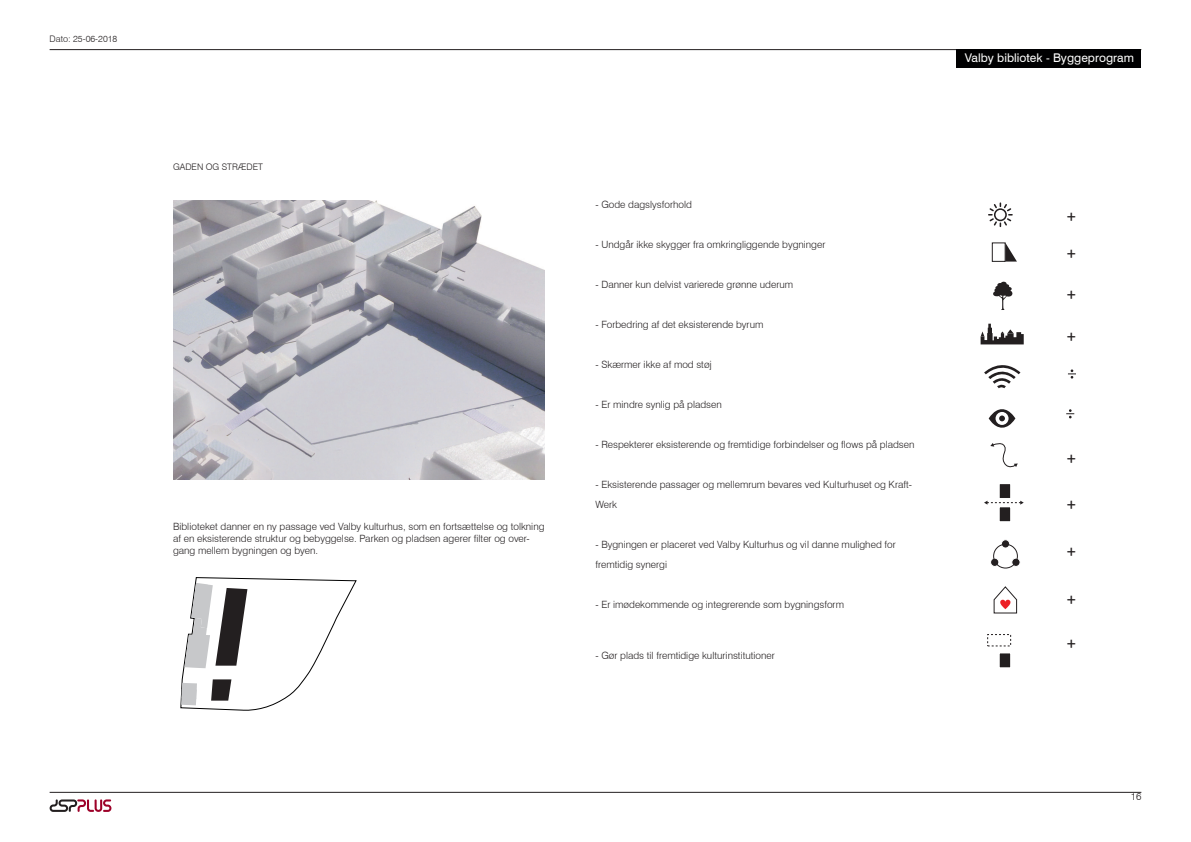
<style>
.page{position:relative;width:1191px;height:842px;background:#fff}
.page>*{position:absolute;margin:0;border:0;box-sizing:border-box;transform-origin:0 0}
.t1{font:18.4px "Calibri";color:#231f20}
.t2{font:12px "Swiss 721 BT";color:#fff}
.t3{font:300 10px/20px "Swiss 721 BT";color:#231f20}
.t4{font:300 9px "Swiss 721 BT";color:#231f20}
</style>
<div class="page">
<hr style="left:50px;top:49px;width:1091px;height:1px;background:#231f20">
<div style="left:956px;top:50px;width:185px;height:18px;background:#000001"></div>
<hr style="left:50px;top:792px;width:1091px;height:1px;background:#231f20">
<svg style="left:50px;top:799px;width:61px;height:13px"></svg>
<img style="left:173px;top:201px;width:371px;height:279px">
<svg style="left:993px;top:282px;width:19px;height:28px"></svg>
<svg style="left:988px;top:202px;width:24px;height:25px"></svg>
<svg style="left:980px;top:324px;width:43px;height:20px"></svg>
<svg style="left:984px;top:365px;width:36px;height:23px"></svg>
<div style="left:992px;top:243px;width:13px;height:19px;border:1px solid #231f20"></div>
<svg style="left:1005px;top:243px;width:12px;height:19px"></svg>
<svg style="left:988px;top:409px;width:27px;height:19px"></svg>
<div style="left:1001px;top:540px;width:8px;height:8px;background:#231f20;border-radius:50%"></div>
<div style="left:1001px;top:539px;width:8px;height:9px;border:1px solid #fff;border-radius:50%"></div>
<div style="left:1011px;top:558px;width:9px;height:8px;background:#231f20;border-radius:50%"></div>
<div style="left:1011px;top:558px;width:9px;height:9px;border:1px solid #fff;border-radius:50%"></div>
<div style="left:990px;top:558px;width:8px;height:8px;background:#231f20;border-radius:50%"></div>
<div style="left:990px;top:558px;width:9px;height:9px;border:1px solid #fff;border-radius:50%"></div>
<div style="left:993px;top:544px;width:24px;height:24px;border:1px solid #231f20;border-radius:50%"></div>
<div style="left:999px;top:484px;width:11px;height:14px;background:#231f20"></div>
<div style="left:999px;top:483px;width:11px;height:16px;border:1px solid #fff"></div>
<div style="left:999px;top:507px;width:11px;height:15px;background:#231f20"></div>
<div style="left:999px;top:507px;width:11px;height:15px;border:1px solid #fff"></div>
<svg style="left:984px;top:501px;width:39px;height:4px"></svg>
<div style="left:999px;top:653px;width:11px;height:15px;background:#231f20"></div>
<div style="left:999px;top:653px;width:11px;height:15px;border:1px solid #fff"></div>
<svg style="left:990px;top:443px;width:27px;height:25px"></svg>
<svg style="left:993px;top:586px;width:24px;height:27px"></svg>
<svg style="left:1068px;top:369px;width:8px;height:10px"></svg>
<svg style="left:1066px;top:409px;width:8px;height:9px"></svg>
<svg style="left:181px;top:577px;width:175px;height:134px"></svg>
<p class="t4" style="left:50px;top:34px;width:69px">Dato: 25-06-2018</p>
<p class="t4" style="left:173px;top:162px;width:91px">GADEN OG STRÆDET</p>
<p class="t3" style="left:173px;top:520px;width:373px;line-height:12px">Biblioteket danner en ny passage ved Valby kulturhus, som en fortsættelse og tolkning af en eksisterende struktur og bebyggelse. Parken og pladsen agerer filter og over&shy;gang mellem bygningen og byen.</p>
<p class="t2" style="left:964px;top:53px;width:171px">Valby bibliotek - Byggeprogram</p>
<p class="t3" style="left:595px;top:195px;width:98px">- Gode dagslysforhold</p>
<p class="t3" style="left:595px;top:235px;width:231px">- Undgår ikke skygger fra omkringliggende bygninger</p>
<p class="t3" style="left:595px;top:275px;width:199px">- Danner kun delvist varierede grønne uderum</p>
<p class="t3" style="left:595px;top:315px;width:169px">- Forbedring af det eksisterende byrum</p>
<p class="t3" style="left:595px;top:355px;width:118px">- Skærmer ikke af mod støj</p>
<p class="t3" style="left:595px;top:395px;width:128px">- Er mindre synlig på pladsen</p>
<p class="t3" style="left:595px;top:435px;width:320px">- Respekterer eksisterende og fremtidige forbindelser og flows på pladsen</p>
<p class="t3" style="left:595px;top:475px;width:318px">- Eksisterende passager og mellemrum bevares ved Kulturhuset og Kraft-<br>Werk</p>
<p class="t3" style="left:595px;top:535px;width:302px">- Bygningen er placeret ved Valby Kulturhus og vil danne mulighed for fremtidig synergi</p>
<p class="t3" style="left:595px;top:595px;width:250px">- Er imødekommende og integrerende som bygningsform</p>
<p class="t3" style="left:595px;top:646px;width:181px">- Gør plads til fremtidige kulturinstitutioner</p>
<h1 class="t1" style="left:1066px;top:205px;width:11px">+</h1>
<h1 class="t1" style="left:1066px;top:242px;width:11px">+</h1>
<h1 class="t1" style="left:1066px;top:283px;width:11px">+</h1>
<h1 class="t1" style="left:1066px;top:325px;width:11px">+</h1>
<h1 class="t1" style="left:1066px;top:447px;width:11px">+</h1>
<h1 class="t1" style="left:1066px;top:493px;width:11px">+</h1>
<h1 class="t1" style="left:1066px;top:540px;width:11px">+</h1>
<h1 class="t1" style="left:1066px;top:588px;width:11px">+</h1>
<h1 class="t1" style="left:1066px;top:632px;width:11px">+</h1>
<p class="t3" style="left:1130px;top:786px;width:12px">16</p>
</div>
